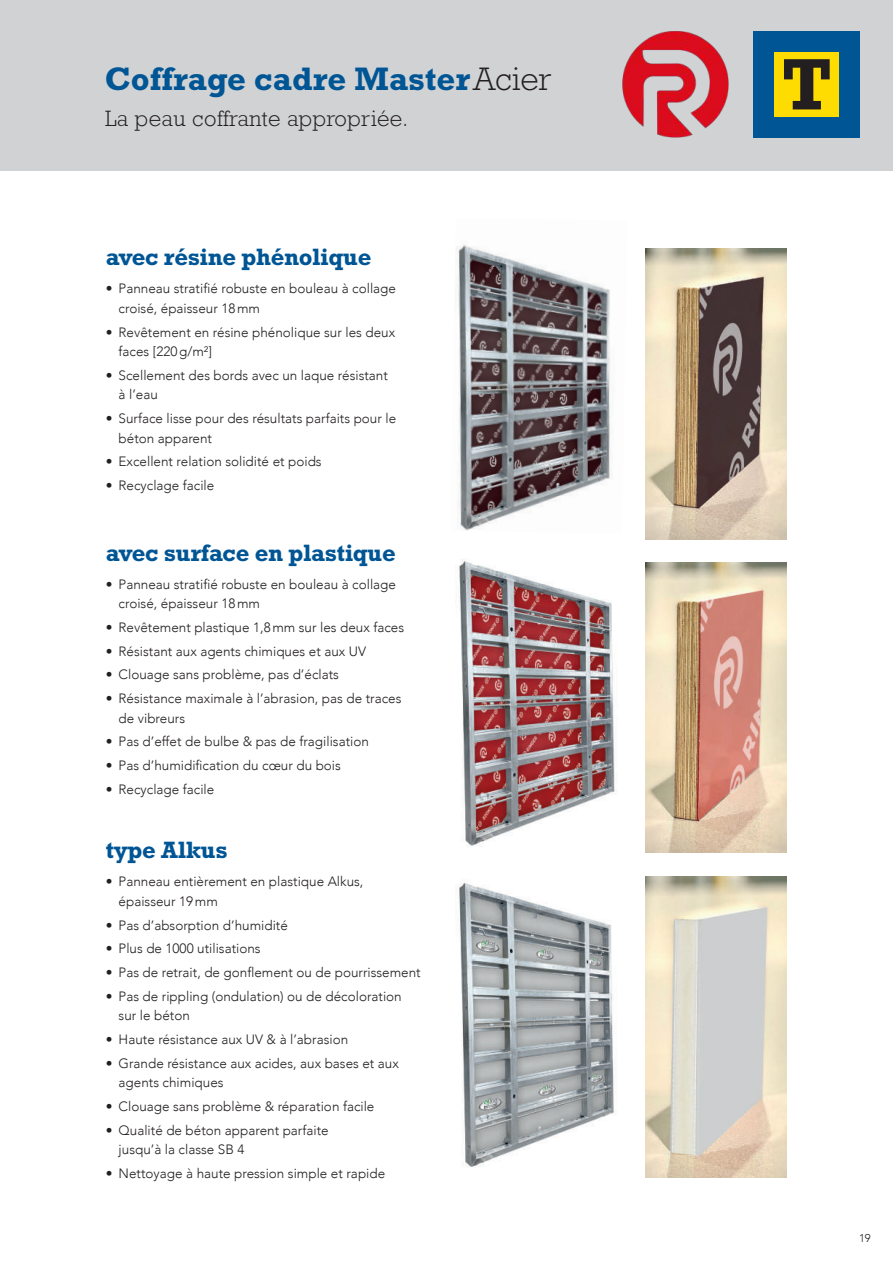
<style>
.page{position:relative;width:893px;height:1263px;background:#fff}
.page>*{position:absolute;margin:0;border:0;box-sizing:border-box;transform-origin:0 0}
.t1{font:700 33px "Rockwell Std";color:#005595}
.t2{font:700 24px "Rockwell Std";letter-spacing:-.015em;color:#005595}
.t3{font:300 22.5px "Rockwell Std";letter-spacing:.02em;color:#231f20}
.t4{font:300 13.5px/19.5px "Avenir";color:#231f20}
.t5{font:300 11.25px "Avenir";color:#231f20}
.s1{font-weight:300;color:#231f20}
</style>
<div class="page">
<div style="left:0;top:0;width:893px;height:170px;background:#d1d2d4"></div>
<div style="left:753px;top:31px;width:107px;height:107px;background:#005595"></div>
<div style="left:774px;top:52px;width:65px;height:65px;background:#ffdc01"></div>
<svg style="left:784px;top:59px;width:46px;height:50px"></svg>
<img style="left:622px;top:31px;width:107px;height:107px">
<img style="left:646px;top:249px;width:140px;height:291px">
<img style="left:646px;top:876px;width:140px;height:302px">
<img style="left:646px;top:563px;width:140px;height:289px">
<img style="left:457px;top:559px;width:160px;height:288px">
<img style="left:456px;top:244px;width:156px;height:287px">
<img style="left:456px;top:882px;width:160px;height:285px">
<h1 class="t1" style="left:105px;top:59px;width:448px">Coffrage cadre Master<span class="s1">Acier</span></h1>
<h3 class="t3" style="left:105px;top:105px;width:304px">La peau coffrante appropriée.</h3>
<h2 class="t2" style="left:106px;top:243px;width:267px">avec résine phénolique</h2>
<p class="t4" style="left:119px;top:279px;width:279px;text-indent:-13px">• Panneau stratifié robuste en bouleau à collage croisé, épaisseur 18mm</p>
<p class="t4" style="left:119px;top:322px;width:278px;text-indent:-13px">• Revêtement en résine phénolique sur les deux faces [220g/m²]</p>
<p class="t4" style="left:119px;top:365px;width:271px;text-indent:-13px">• Scellement des bords avec un laque résistant à l’eau</p>
<p class="t4" style="left:119px;top:409px;width:279px;text-indent:-13px">• Surface lisse pour des résultats parfaits pour le béton apparent</p>
<p class="t4" style="left:106px;top:452px;width:217px">• Excellent relation solidité et poids</p>
<p class="t4" style="left:106px;top:476px;width:110px">• Recyclage facile</p>
<h2 class="t2" style="left:106px;top:538px;width:292px">avec surface en plastique</h2>
<p class="t4" style="left:119px;top:574px;width:279px;text-indent:-13px">• Panneau stratifié robuste en bouleau à collage croisé, épaisseur 18mm</p>
<p class="t4" style="left:106px;top:617px;width:300px">• Revêtement plastique 1,8mm sur les deux faces</p>
<p class="t4" style="left:106px;top:641px;width:262px">• Résistant aux agents chimiques et aux UV</p>
<p class="t4" style="left:106px;top:665px;width:235px">• Clouage sans problème, pas d’éclats</p>
<p class="t4" style="left:119px;top:689px;width:284px;text-indent:-13px">• Résistance maximale à l’abrasion, pas de traces de vibreurs</p>
<p class="t4" style="left:106px;top:732px;width:265px">• Pas d’effet de bulbe &amp; pas de fragilisation</p>
<p class="t4" style="left:106px;top:756px;width:237px">• Pas d’humidification du cœur du bois</p>
<p class="t4" style="left:106px;top:779px;width:110px">• Recyclage facile</p>
<h2 class="t2" style="left:106px;top:836px;width:124px">type Alkus</h2>
<p class="t4" style="left:119px;top:872px;width:246px;text-indent:-13px">• Panneau entièrement en plastique Alkus, épaisseur 19mm</p>
<p class="t4" style="left:106px;top:915px;width:184px">• Pas d’absorption d’humidité</p>
<p class="t4" style="left:106px;top:939px;width:156px">• Plus de 1000 utilisations</p>
<p class="t4" style="left:106px;top:963px;width:316px">• Pas de retrait, de gonflement ou de pourrissement</p>
<p class="t4" style="left:119px;top:986px;width:285px;text-indent:-13px">• Pas de rippling (ondulation) ou de décoloration sur le béton</p>
<p class="t4" style="left:106px;top:1030px;width:244px">• Haute résistance aux UV &amp; à l’abrasion</p>
<p class="t4" style="left:119px;top:1053px;width:282px;text-indent:-13px">• Grande résistance aux acides, aux bases et aux agents chimiques</p>
<p class="t4" style="left:106px;top:1097px;width:270px">• Clouage sans problème &amp; réparation facile</p>
<p class="t4" style="left:119px;top:1120px;width:212px;text-indent:-13px">• Qualité de béton apparent parfaite jusqu’à la classe SB 4</p>
<p class="t4" style="left:106px;top:1164px;width:281px">• Nettoyage à haute pression simple et rapide</p>
<p class="t5" style="left:859px;top:1231px;width:13px">19</p>
</div>
